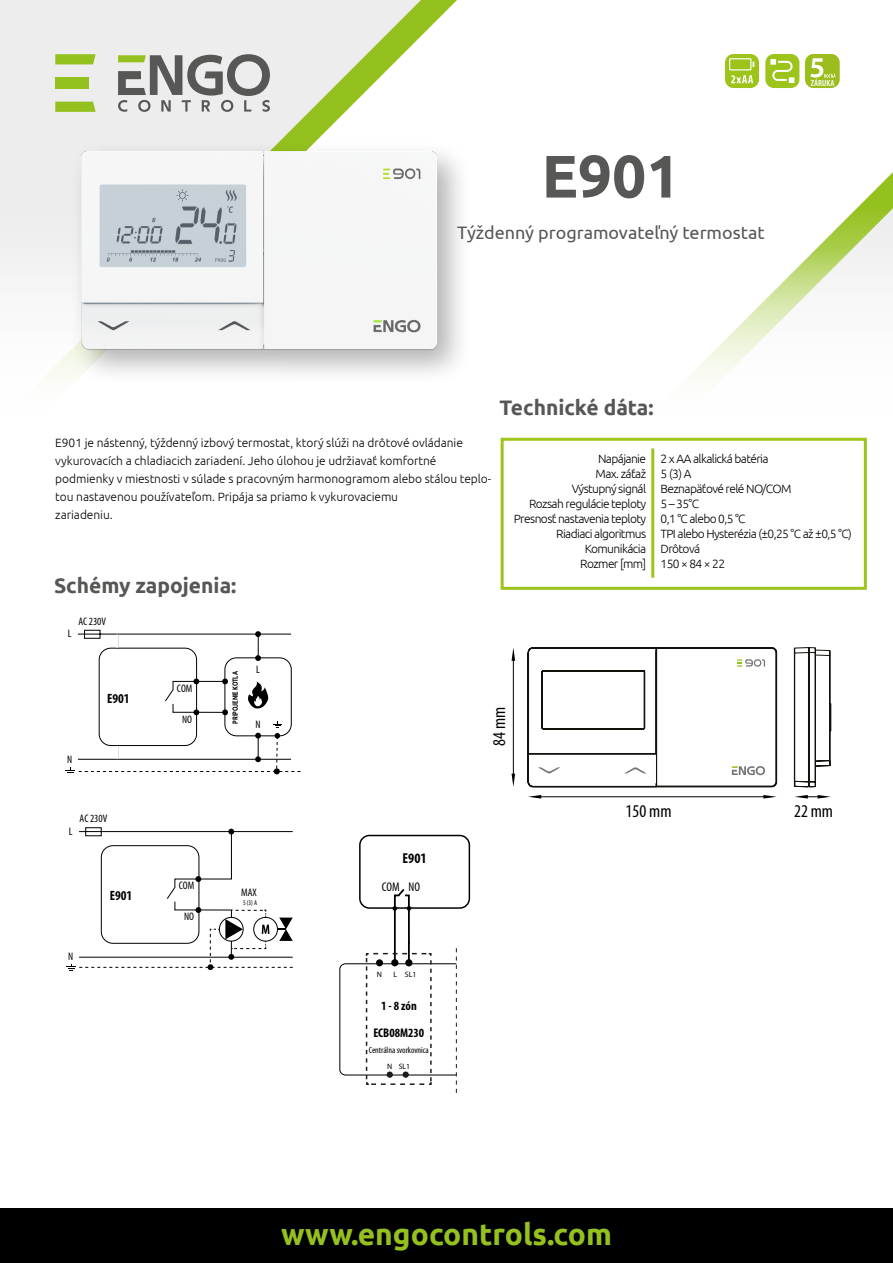
<style>
.page{position:relative;width:893px;height:1263px;background:#fff}
.page>*{position:absolute;margin:0;border:0;box-sizing:border-box;transform-origin:0 0}
.t1{font:700 60px "Ubuntu";color:#575756}
.t2{font:700 30px "Ubuntu";color:#95c11f}
.t3{font:700 21px "Ubuntu";color:#575756}
.t4{font:18px "Ubuntu";color:#575756}
.t5{font:condensed 18px "Myriad Pro";color:#000}
.t6{font:700 condensed 14.4px "Myriad Pro";color:#000}
.t7{font:700 condensed 13.5px "Myriad Pro";color:#000}
.t8{font:700 condensed 12.6px "Myriad Pro";color:#000}
.t9{font:condensed 12.6px "Myriad Pro";color:#000}
.t10{font:300 12px/18px "Ubuntu";letter-spacing:-.005em;color:#000}
.t11{font:300 12px/15px "Ubuntu";letter-spacing:-.05em;color:#000;text-align:right}
.t12{font:condensed 10.95px/9.6px "Myriad Pro";color:#000;text-align:center}
.t13{font:condensed 9px "Myriad Pro";color:#000}
.t14{font:600 condensed 8.85px "Myriad Pro";color:#fff}
.t15{font:7.8px "Myriad Pro";color:#000}
.t16{font:700 7.5px "Ubuntu";letter-spacing:-.01em;color:#000;scale:.75 1}
.t17{font:condensed 6.9px "Myriad Pro";color:#000}
</style>
<div class="page">
<svg style="left:0;top:0;width:427px;height:208px;background:#e7ebdd"></svg>
<svg style="left:857px;top:183px;width:36px;height:25px"></svg>
<svg style="left:0;top:208px;width:893px;height:249px"></svg>
<div style="left:0;top:249px;width:893px;height:197px;background:#fff"></div>
<svg style="left:118px;top:54px;width:152px;height:58px;background:#b0b1ad"></svg>
<svg style="left:55px;top:54px;width:41px;height:10px"></svg>
<svg style="left:55px;top:102px;width:41px;height:10px"></svg>
<div style="left:55px;top:77px;width:34px;height:12px;background:#95c11f"></div>
<div style="left:69px;top:139px;width:403px;height:246px;background:#000;opacity:.3"></div>
<img style="left:81px;top:151px;width:356px;height:199px">
<hr style="left:513px;top:658px;width:1px;height:117px;background:#000">
<hr style="left:540px;top:796px;width:224px;height:1px;background:#000">
<svg style="left:512px;top:648px;width:3px;height:13px"></svg>
<svg style="left:763px;top:795px;width:14px;height:3px"></svg>
<svg style="left:512px;top:774px;width:3px;height:13px"></svg>
<svg style="left:528px;top:795px;width:13px;height:3px"></svg>
<svg style="left:795px;top:795px;width:36px;height:3px"></svg>
<div style="left:0;top:1209px;width:893px;height:54px;background:#000"></div>
<svg style="left:725px;top:54px;width:34px;height:34px"></svg>
<svg style="left:765px;top:54px;width:34px;height:34px"></svg>
<svg style="left:528px;top:647px;width:249px;height:140px"></svg>
<svg style="left:794px;top:647px;width:37px;height:140px"></svg>
<svg style="left:67px;top:827px;width:226px;height:144px"></svg>
<div style="left:110px;top:886px;width:55px;height:17px;background:#fff"></div>
<div style="left:236px;top:896px;width:28px;height:12px;background:#fff"></div>
<svg style="left:65px;top:630px;width:235px;height:144px"></svg>
<div style="left:359px;top:835px;width:111px;height:74px;border:1px solid #000;border-radius:10px"></div>
<svg style="left:339px;top:887px;width:118px;height:206px"></svg>
<div style="left:376px;top:959px;width:7px;height:7px;background:#000;border-radius:50%"></div>
<svg style="left:805px;top:54px;width:35px;height:34px"></svg>
<div style="left:232px;top:664px;width:11px;height:65px;background:#fff"></div>
<div style="left:501px;top:438px;width:366px;height:152px;border:3px solid #9cc41b"></div>
<hr style="left:651px;top:448px;width:3px;height:130px;background:#9cc41b">
<h1 class="t1" style="left:542px;top:140px;width:140px">E901</h1>
<h3 class="t4" style="left:457px;top:222px;width:309px">Týždenný programovateľný termostat</h3>
<p class="t14" style="left:811px;top:77px;width:25px">ZÁRUKA</p>
<p class="t10" style="left:55px;top:433px;width:437px">E901 je nástenný, týždenný izbový termostat, ktorý slúži na drôtové ovládanie vykurovacích a chladiacich zariadení. Jeho úlohou je udržiavať komfortné podmienky v miestnosti v súlade s pracovným harmonogramom alebo stálou teplo&shy;tou nastavenou používateľom. Pripája sa priamo k vykurovaciemu<br>zariadeniu.</p>
<h3 class="t3" style="left:54px;top:572px;width:184px">Schémy zapojenia:</h3>
<p class="t12" style="left:78px;top:616px;width:29px">AC 230V</p>
<p class="t12" style="left:68px;top:629px;width:5px">L</p>
<h3 class="t3" style="left:500px;top:395px;width:156px">Technické dáta:</h3>
<p class="t11" style="left:514px;top:451px;width:134px">Napájanie<br>Max. záťaž<br>Výstupný signál<br>Rozsah regulácie teploty<br>Presnosť nastavenia teploty<br>Riadiaci algoritmus<br>Komunikácia<br>Rozmer [mm]</p>
<p class="t11" style="left:660px;top:451px;width:193px;text-align:left">2 x AA alkalická batéria<br>5(3)A<br>Beznapäťové relé NO/COM<br>5 – 35°C<br>0,1 °C alebo 0,5 °C<br>TPI alebo Hysterézia (±0,25 °C až ±0,5 °C)<br>Drôtová<br>150 × 84 × 22</p>
<p class="t12" style="left:67px;top:754px;width:7px">N</p>
<p class="t7" style="left:107px;top:690px;width:24px">E901</p>
<p class="t12" style="left:80px;top:814px;width:29px">AC 230V</p>
<p class="t12" style="left:69px;top:826px;width:5px">L</p>
<p class="t12" style="left:68px;top:952px;width:7px">N</p>
<p class="t7" style="left:110px;top:887px;width:24px">E901</p>
<p class="t12" style="left:177px;top:683px;width:17px">COM</p>
<p class="t12" style="left:182px;top:714px;width:11px">NO</p>
<p class="t16" style="left:230px;top:723px;width:71px;rotate:-90deg">PRIPOJENIE KOTLA</p>
<p class="t12" style="left:256px;top:664px;width:5px">L</p>
<p class="t12" style="left:256px;top:719px;width:7px">N</p>
<p class="t12" style="left:179px;top:881px;width:17px">COM</p>
<p class="t12" style="left:184px;top:912px;width:11px">NO</p>
<p class="t12" style="left:237px;top:887px;width:28px">MAX<br>16 (5) A</p>
<p class="t17" style="left:243px;top:898px;width:16px">5 (3) A</p>
<p class="t6" style="left:403px;top:849px;width:26px">E901</p>
<p class="t9" style="left:382px;top:879px;width:40px">COM NO</p>
<p class="t15" style="left:377px;top:969px;width:7px">N</p>
<p class="t15" style="left:393px;top:969px;width:24px">L SL1</p>
<p class="t8" style="left:381px;top:998px;width:37px">1 - 8 zón</p>
<p class="t8" style="left:373px;top:1025px;width:52px">ECB08M230</p>
<p class="t13" style="left:369px;top:1044px;width:62px">Centrálna svorkovnica</p>
<p class="t15" style="left:387px;top:1061px;width:25px">N SL1</p>
<h3 class="t5" style="left:488px;top:746px;width:41px;rotate:-90deg">84 mm</h3>
<h3 class="t5" style="left:626px;top:800px;width:47px">150 mm</h3>
<h3 class="t5" style="left:794px;top:800px;width:41px">22 mm</h3>
<h2 class="t2" style="left:281px;top:1216px;width:332px">www.engocontrols.com</h2>
</div>
